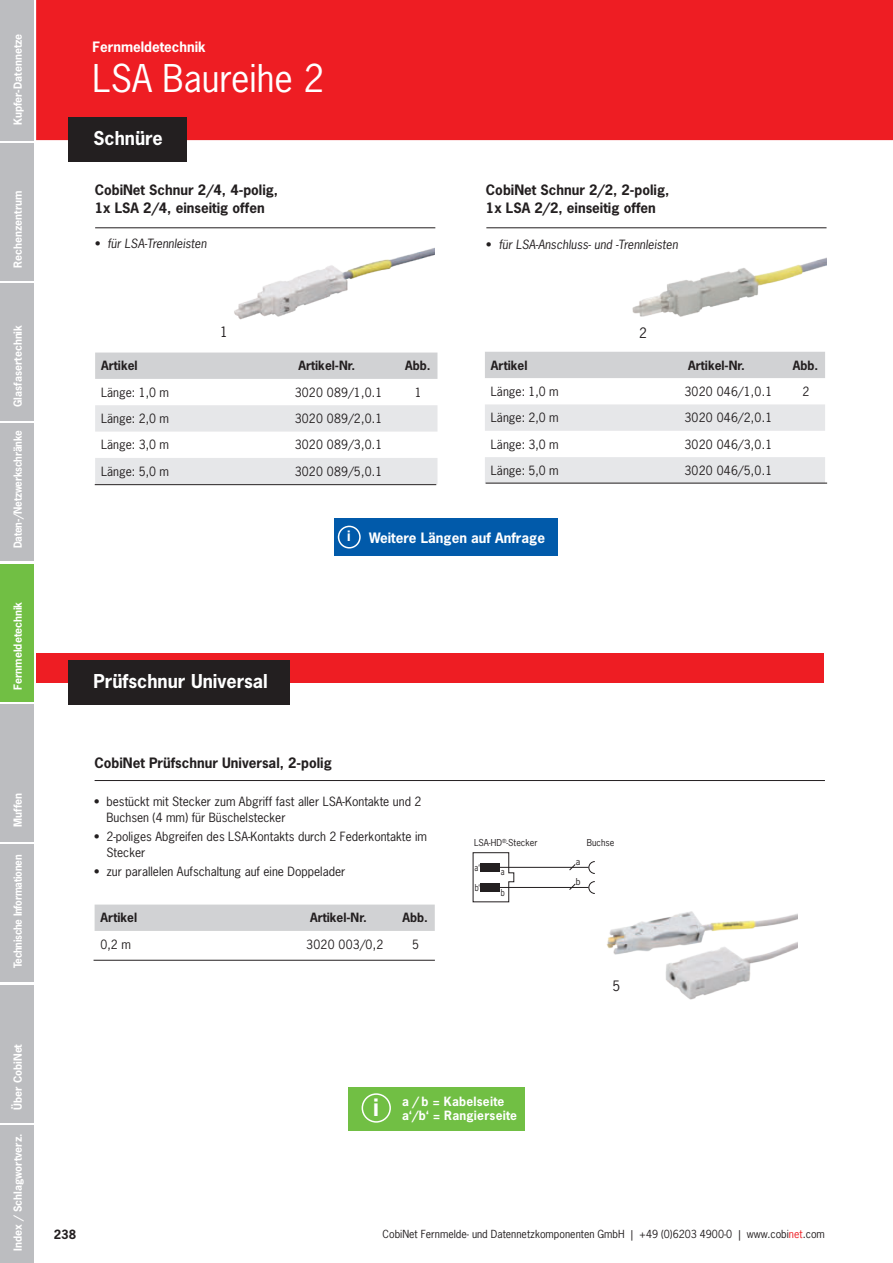
<style>
.page{position:relative;width:893px;height:1263px;background:#fff}
.page>*{position:absolute;margin:0;border:0;box-sizing:border-box;transform-origin:0 0}
.t1{font:36px "News Gothic Std";color:#fff}
.t2{font:700 22.5px "News Gothic Std";color:#fff}
.t3{font:700 18px "News Gothic Std";color:#fff}
.t4{font:700 13.5px/18px "News Gothic Std";color:#231f20}
.t5{font:700 13.5px "News Gothic Std";color:#fff}
.t6{font:13.5px "News Gothic Std";color:#231f20}
.t7{font:12px/16.5px "News Gothic Std";color:#231f20}
.t8{font:700 12px "News Gothic Std";color:#231f20}
.t9{font:italic 12px "News Gothic Std";color:#231f20}
.t10{font:700 12px/14.4px "News Gothic Std";letter-spacing:.02em;color:#fff}
.t11{font:700 10.5px "News Gothic Std";color:#fff}
.t12{font:10.5px "News Gothic Std";color:#231f20}
.t13{font:700 10.5px "News Gothic Std";color:#fff;scale:.95 1}
.t14{font:9px "News Gothic Std";color:#231f20}
.t15{font:9px "News Gothic Std";color:#231f20;scale:.85 1}
.s1{font-style:normal}
.s2{color:#ee1d23}
</style>
<div class="page">
<div style="left:36px;top:0;width:857px;height:140px;background:#ee1d23"></div>
<img style="left:234px;top:247px;width:201px;height:73px">
<img style="left:632px;top:258px;width:194px;height:59px">
<div style="left:485px;top:352px;width:340px;height:26px;background:#d1d2d4"></div>
<svg style="left:485px;top:404px;width:340px;height:79px"></svg>
<div style="left:95px;top:353px;width:342px;height:26px;background:#d1d2d4"></div>
<svg style="left:95px;top:405px;width:342px;height:79px"></svg>
<hr style="left:486px;top:483px;width:341px;height:1px;background:#231f20">
<hr style="left:95px;top:484px;width:341px;height:1px;background:#231f20">
<hr style="left:486px;top:227px;width:340px;height:1px;background:#231f20">
<hr style="left:95px;top:227px;width:340px;height:1px;background:#231f20">
<div style="left:334px;top:519px;width:224px;height:37px;background:#015aaa"></div>
<div style="left:338px;top:526px;width:23px;height:22px;border:2px solid #fff;border-radius:50%"></div>
<hr style="left:95px;top:780px;width:730px;height:1px;background:#231f20">
<div style="left:95px;top:904px;width:340px;height:27px;background:#d1d2d4"></div>
<hr style="left:94px;top:960px;width:341px;height:1px;background:#231f20">
<svg style="left:472px;top:852px;width:43px;height:51px"></svg>
<div style="left:481px;top:863px;width:19px;height:8px;background:#231f20"></div>
<div style="left:481px;top:883px;width:19px;height:8px;background:#231f20"></div>
<hr style="left:500px;top:867px;width:89px;height:1px;background:#231f20">
<hr style="left:499px;top:887px;width:90px;height:1px;background:#231f20">
<svg style="left:588px;top:861px;width:7px;height:13px"></svg>
<svg style="left:588px;top:881px;width:7px;height:11px"></svg>
<svg style="left:568px;top:864px;width:9px;height:7px"></svg>
<svg style="left:569px;top:883px;width:7px;height:7px"></svg>
<img style="left:590px;top:892px;width:207px;height:108px">
<div style="left:349px;top:1087px;width:176px;height:43px;background:#71bf44"></div>
<div style="left:362px;top:1093px;width:29px;height:30px;border:2px solid #fff;border-radius:50%"></div>
<div style="left:68px;top:117px;width:118px;height:45px;background:#231f20"></div>
<div style="left:37px;top:653px;width:787px;height:29px;background:#ee1d23"></div>
<div style="left:68px;top:660px;width:221px;height:45px;background:#231f20"></div>
<div style="left:0;top:1125px;width:33px;height:138px;background:#bcbdc0"></div>
<div style="left:0;top:985px;width:33px;height:138px;background:#bcbdc0"></div>
<div style="left:0;top:844px;width:33px;height:138px;background:#bcbdc0"></div>
<div style="left:0;top:704px;width:33px;height:138px;background:#bcbdc0"></div>
<div style="left:0;top:564px;width:33px;height:138px;background:#71bf44"></div>
<div style="left:0;top:423px;width:33px;height:138px;background:#bcbdc0"></div>
<div style="left:0;top:283px;width:33px;height:138px;background:#bcbdc0"></div>
<div style="left:0;top:143px;width:33px;height:138px;background:#bcbdc0"></div>
<div style="left:0;top:0;width:33px;height:140px;background:#bcbdc0"></div>
<p class="t11" style="left:11px;top:125px;width:93px;rotate:-90deg">Kupfer-Datennetze</p>
<p class="t11" style="left:11px;top:268px;width:79px;rotate:-90deg">Rechenzentrum</p>
<p class="t11" style="left:11px;top:407px;width:84px;rotate:-90deg">Glasfasertechnik</p>
<p class="t13" style="left:11px;top:548px;width:126px;rotate:-90deg">Daten-/Netzwerkschränke</p>
<p class="t11" style="left:11px;top:690px;width:90px;rotate:-90deg">Fernmeldetechnik</p>
<p class="t11" style="left:11px;top:827px;width:35px;rotate:-90deg">Muffen</p>
<p class="t13" style="left:11px;top:968px;width:121px;rotate:-90deg">Technische Informationen</p>
<p class="t11" style="left:11px;top:1110px;width:67px;rotate:-90deg">Über CobiNet</p>
<p class="t11" style="left:11px;top:1251px;width:119px;rotate:-90deg">Index / Schlagwortverz.</p>
<p class="t5" style="left:92px;top:38px;width:115px">Fernmeldetechnik</p>
<h1 class="t1" style="left:92px;top:55px;width:233px">LSA Baureihe 2</h1>
<h3 class="t3" style="left:94px;top:126px;width:71px">Schnüre</h3>
<p class="t4" style="left:95px;top:181px;width:185px">CobiNet Schnur 2/4, 4-polig,<br>1x LSA 2/4, einseitig offen</p>
<p class="t9" style="left:95px;top:236px;width:113px"><span class="s1">•</span> für LSA-Trennleisten</p>
<p class="t4" style="left:486px;top:181px;width:185px">CobiNet Schnur 2/2, 2-polig,<br>1x LSA 2/2, einseitig offen</p>
<p class="t9" style="left:486px;top:236px;width:193px"><span class="s1">•</span> für LSA-Anschluss- und -Trennleisten</p>
<p class="t6" style="left:220px;top:323px;width:9px">1</p>
<p class="t6" style="left:639px;top:324px;width:9px">2</p>
<p class="t8" style="left:101px;top:358px;width:38px">Artikel</p>
<p class="t8" style="left:298px;top:358px;width:58px">Artikel-Nr.</p>
<p class="t8" style="left:405px;top:358px;width:27px">Abb.</p>
<p class="t7" style="left:101px;top:384px;width:69px">Länge: 1,0 m</p>
<p class="t7" style="left:295px;top:384px;width:89px">3020 089/1,0.1</p>
<p class="t7" style="left:415px;top:384px;width:8px">1</p>
<p class="t7" style="left:101px;top:410px;width:69px">Länge: 2,0 m</p>
<p class="t7" style="left:295px;top:410px;width:89px">3020 089/2,0.1</p>
<p class="t7" style="left:101px;top:436px;width:69px">Länge: 3,0 m</p>
<p class="t7" style="left:295px;top:436px;width:89px">3020 089/3,0.1</p>
<p class="t7" style="left:101px;top:463px;width:69px">Länge: 5,0 m</p>
<p class="t7" style="left:295px;top:463px;width:89px">3020 089/5,0.1</p>
<p class="t8" style="left:491px;top:357px;width:38px">Artikel</p>
<p class="t8" style="left:688px;top:357px;width:58px">Artikel-Nr.</p>
<p class="t8" style="left:793px;top:357px;width:27px">Abb.</p>
<p class="t7" style="left:491px;top:383px;width:69px">Länge: 1,0 m</p>
<p class="t7" style="left:684px;top:383px;width:89px">3020 046/1,0.1</p>
<p class="t7" style="left:802px;top:383px;width:8px">2</p>
<p class="t7" style="left:491px;top:409px;width:69px">Länge: 2,0 m</p>
<p class="t7" style="left:684px;top:409px;width:89px">3020 046/2,0.1</p>
<p class="t7" style="left:491px;top:436px;width:69px">Länge: 3,0 m</p>
<p class="t7" style="left:684px;top:436px;width:89px">3020 046/3,0.1</p>
<p class="t7" style="left:491px;top:462px;width:69px">Länge: 5,0 m</p>
<p class="t7" style="left:684px;top:462px;width:89px">3020 046/5,0.1</p>
<p class="t5" style="left:347px;top:527px;width:5px">i</p>
<p class="t5" style="left:369px;top:529px;width:178px">Weitere Längen auf Anfrage</p>
<h3 class="t3" style="left:94px;top:669px;width:176px">Prüfschnur Universal</h3>
<p class="t4" style="left:94px;top:754px;width:239px">CobiNet Prüfschnur Universal, 2-polig</p>
<p class="t7" style="left:106px;top:793px;width:316px;text-indent:-13px">• bestückt mit Stecker zum Abgriff fast aller LSA-Kontakte und 2<br>Buchsen (4 mm) für Büschelstecker</p>
<p class="t7" style="left:106px;top:828px;width:322px;text-indent:-13px">• 2-poliges Abgreifen des LSA-Kontakts durch 2 Federkontakte im<br>Stecker</p>
<p class="t7" style="left:94px;top:863px;width:253px">• zur parallelen Aufschaltung auf eine Doppelader</p>
<p class="t8" style="left:101px;top:910px;width:38px">Artikel</p>
<p class="t8" style="left:310px;top:910px;width:58px">Artikel-Nr.</p>
<p class="t8" style="left:402px;top:910px;width:27px">Abb.</p>
<p class="t7" style="left:101px;top:936px;width:32px">0,2 m</p>
<p class="t7" style="left:306px;top:936px;width:79px">3020 003/0,2</p>
<p class="t7" style="left:412px;top:936px;width:8px">5</p>
<p class="t14" style="left:474px;top:837px;width:65px">LSA-HD<sup>®</sup>-Stecker</p>
<p class="t14" style="left:587px;top:837px;width:29px">Buchse</p>
<p class="t14" style="left:576px;top:856px;width:6px">a</p>
<p class="t15" style="left:501px;top:887px;width:6px">b</p>
<p class="t15" style="left:475px;top:862px;width:8px">a‘</p>
<p class="t15" style="left:501px;top:866px;width:6px">a</p>
<p class="t14" style="left:576px;top:876px;width:6px">b</p>
<p class="t15" style="left:475px;top:882px;width:8px">b‘</p>
<p class="t6" style="left:612px;top:977px;width:9px">5</p>
<h2 class="t2" style="left:373px;top:1092px;width:7px">i</h2>
<p class="t10" style="left:402px;top:1093px;width:116px">a / b = Kabelseite a‘/b‘ = Rangierseite</p>
<p class="t8" style="left:54px;top:1226px;width:24px">238</p>
<p class="t12" style="left:383px;top:1228px;width:444px">CobiNet Fernmelde- und Datennetzkomponenten GmbH | +49 (0)6203 4900-0 | www.cobi<span class="s2">net</span>.com</p>
</div>
